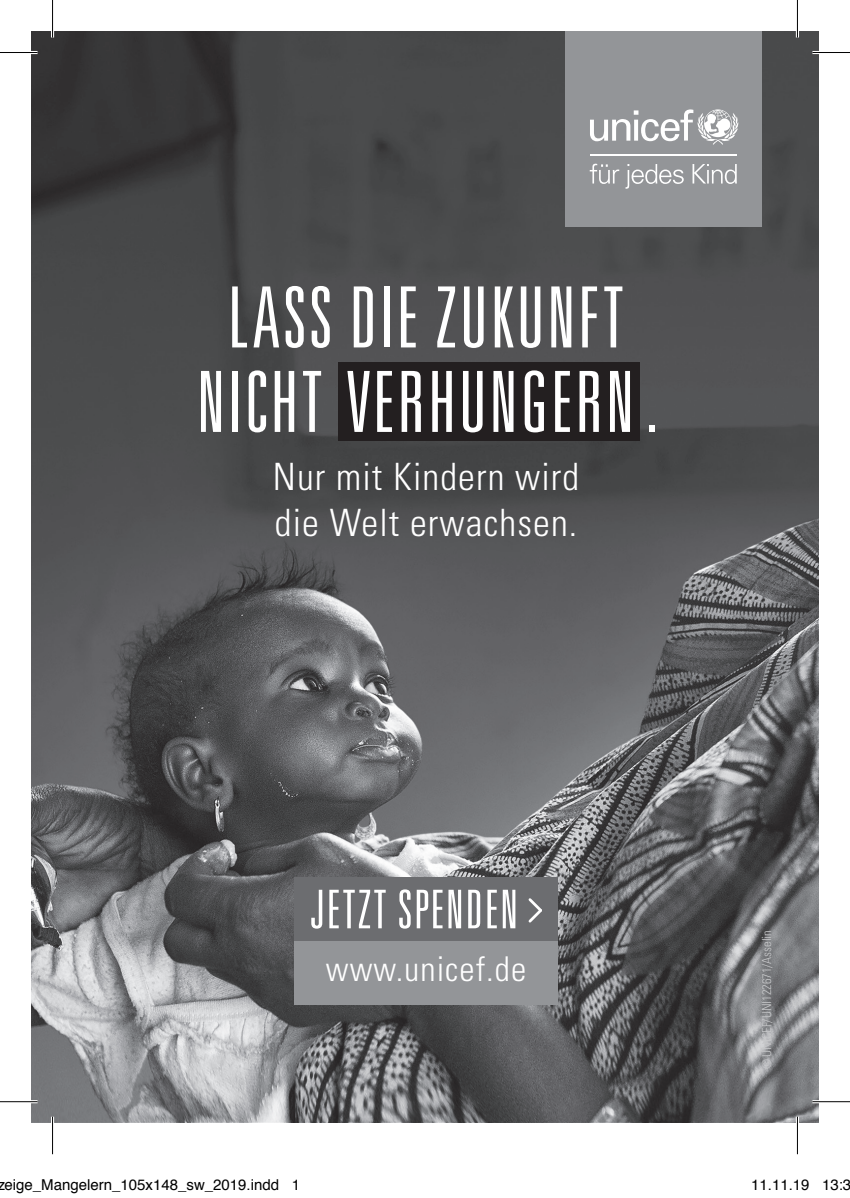
<style>
.page{position:relative;width:850px;height:1198px;background:#fff}
.page>*{position:absolute;margin:0;border:0;box-sizing:border-box;transform-origin:0 0}
.t1{font:300 ultra-condensed 84.5px/84.5px "Univers LT Std";letter-spacing:.03em;color:#fff;text-align:center}
.t2{font:300 ultra-condensed 53.5px "Univers LT Std";letter-spacing:.03em;color:#fff}
.t3{font:300 condensed 37.75px/45.2px "Univers LT Std";letter-spacing:.03em;color:#fff}
.t4{font:300 condensed 34px "Univers LT Std";letter-spacing:.03em;color:#fff}
.t5{font:15px "Helvetica";color:#000}
.t6{font:300 condensed 12.5px "Univers LT Std";color:#c7c8ca}
</style>
<div class="page">
<img style="left:31px;top:31px;width:787px;height:1092px">
<div style="left:565px;top:31px;width:196px;height:195px;background:#939598"></div>
<svg style="left:589px;top:164px;width:30px;height:20px"></svg>
<svg style="left:625px;top:164px;width:58px;height:25px"></svg>
<svg style="left:692px;top:164px;width:44px;height:20px"></svg>
<svg style="left:590px;top:109px;width:147px;height:36px"></svg>
<hr style="left:590px;top:155px;width:146px;height:1px;background:#fff">
<div style="left:294px;top:940px;width:264px;height:64px;background:#939598"></div>
<div style="left:294px;top:877px;width:264px;height:63px;background:#6c6d70"></div>
<svg style="left:528px;top:898px;width:14px;height:25px"></svg>
<div style="left:337px;top:362px;width:302px;height:78px;background:#231f20"></div>
<hr style="left:0;top:51px;width:38px;height:3px;background:#fff">
<hr style="left:812px;top:51px;width:37px;height:3px;background:#fff">
<hr style="left:0;top:1100px;width:38px;height:3px;background:#fff">
<hr style="left:812px;top:1100px;width:37px;height:3px;background:#fff">
<hr style="left:51px;top:0;width:3px;height:37px;background:#fff">
<hr style="left:51px;top:1116px;width:3px;height:38px;background:#fff">
<hr style="left:795px;top:0;width:3px;height:37px;background:#fff">
<hr style="left:795px;top:1116px;width:3px;height:38px;background:#fff">
<hr style="left:0;top:52px;width:38px;height:1px;background:#000">
<hr style="left:812px;top:52px;width:37px;height:1px;background:#000">
<hr style="left:0;top:1101px;width:38px;height:1px;background:#000">
<hr style="left:812px;top:1101px;width:37px;height:1px;background:#000">
<hr style="left:52px;top:0;width:1px;height:37px;background:#000">
<hr style="left:52px;top:1116px;width:1px;height:38px;background:#000">
<hr style="left:796px;top:0;width:1px;height:37px;background:#000">
<hr style="left:796px;top:1116px;width:1px;height:38px;background:#000">
<h1 class="t1" style="left:197px;top:275px;width:461px">LASS DIE ZUKUNFT<br>NICHT VERHUNGERN .</h1>
<h3 class="t3" style="left:273px;top:454px;width:308px">Nur mit Kindern wird die Welt erwachsen.</h3>
<h2 class="t2" style="left:310px;top:881px;width:209px">JETZT SPENDEN</h2>
<h3 class="t4" style="left:326px;top:948px;width:202px">www.unicef.de</h3>
<p class="t6" style="left:758px;top:1069px;width:141px;rotate:-90deg">© UNICEF/UNI122671/Asselin</p>
<p class="t5" style="left:-3px;top:1173px;width:304px">zeige_Mangelern_105x148_sw_2019.indd 1</p>
<p class="t5" style="left:750px;top:1173px;width:102px">11.11.19 13:3</p>
</div>
